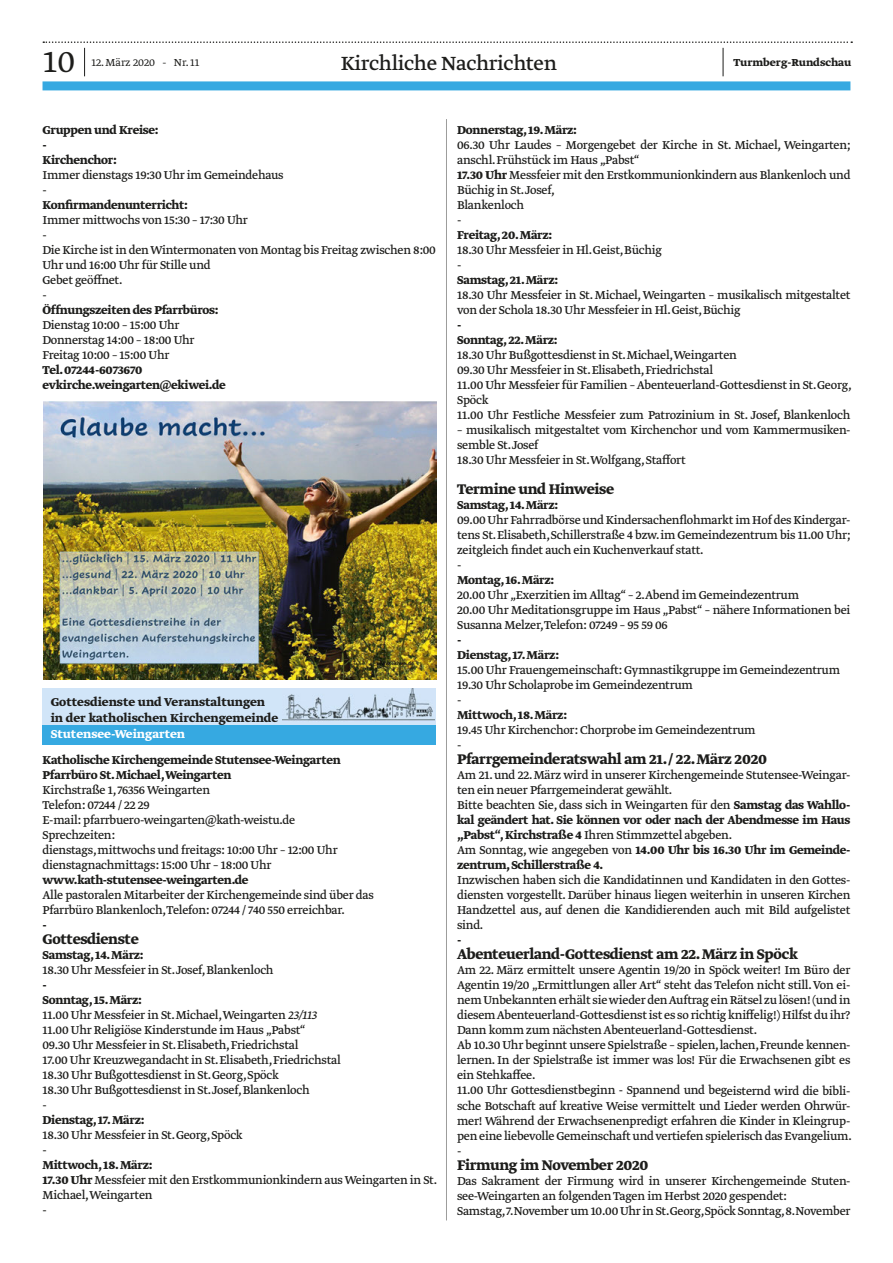
<style>
.page{position:relative;width:893px;height:1263px;background:#fff}
.page>*{position:absolute;margin:0;border:0;box-sizing:border-box;transform-origin:0 0}
.t1{font:300 36px "Greta Text Std";color:#1d1d1b}
.t2{font:22.5px "Greta Text Std";letter-spacing:-.015em;color:#1d1d1b}
.t3{font:700 16.5px "Greta Text Std";letter-spacing:-.02em;color:#1d1d1b}
.t4{font:13.5px/15px "Greta Text Std";letter-spacing:-.02em;color:#1d1d1b}
.t5{font:700 13.5px/15px "Greta Text Std";letter-spacing:-.02em;color:#1d1d1b}
.t6{font:700 13.5px/16.2px "Greta Text Std";color:#1d1d1b}
.t7{font:700 13.5px "Greta Text Std";color:#fff}
.t8{font:700 12px "Greta Text Std";color:#1d1d1b}
.t9{font:300 12px "Greta Text Std";color:#1d1d1b}
.s1{font-weight:700}
.s2{font-style:italic}
</style>
<div class="page">
<div style="left:43px;top:81px;width:807px;height:9px;background:#36a9e1"></div>
<svg style="left:43px;top:41px;width:809px;height:35px"></svg>
<hr style="left:446px;top:119px;width:1px;height:1101px;background:#9d9d9c">
<div style="left:43px;top:688px;width:393px;height:57px;background:#d1e5f8"></div>
<div style="left:43px;top:725px;width:393px;height:20px;background:#36a9e1"></div>
<img style="left:283px;top:688px;width:151px;height:33px">
<img style="left:43px;top:401px;width:394px;height:278px">
<h1 class="t1" style="left:43px;top:41px;width:33px">10</h1>
<p class="t9" style="left:91px;top:55px;width:110px">12. März 2020 - Nr. 11</p>
<h2 class="t2" style="left:341px;top:50px;width:217px">Kirchliche Nachrichten</h2>
<p class="t8" style="left:733px;top:56px;width:119px">Turmberg-Rundschau</p>
<p class="t5" style="left:43px;top:123px;width:118px">Gruppen und Kreise: -<br>Kirchenchor:</p>
<p class="t4" style="left:43px;top:169px;width:243px">Immer dienstags 19:30 Uhr im Gemeindehaus -</p>
<p class="t5" style="left:43px;top:198px;width:147px">Konfirmandenunterricht:</p>
<p class="t4" style="left:43px;top:213px;width:395px">Immer mittwochs von 15:30 – 17:30 Uhr<br>-<br>Die Kirche ist in den Wintermonaten von Montag bis Freitag zwischen 8:00<br>Uhr und 16:00 Uhr für Stille und<br>Gebet geöffnet.<br>-</p>
<p class="t5" style="left:43px;top:303px;width:178px">Öffnungszeiten des Pfarrbüros:</p>
<p class="t4" style="left:43px;top:318px;width:154px">Dienstag 10:00 – 15:00 Uhr<br>Donnerstag 14:00 – 18:00 Uhr<br>Freitag 10:00 – 15:00 Uhr</p>
<p class="t5" style="left:43px;top:363px;width:185px">Tel. 07244-6073670 evkirche.weingarten@ekiwei.de</p>
<p class="t6" style="left:51px;top:694px;width:229px">Gottesdienste und Veranstaltungen in der katholischen Kirchengemeinde</p>
<p class="t7" style="left:51px;top:726px;width:136px">Stutensee-Weingarten</p>
<p class="t5" style="left:43px;top:753px;width:300px">Katholische Kirchengemeinde Stutensee-Weingarten<br>Pfarrbüro St. Michael,Weingarten</p>
<p class="t4" style="left:43px;top:783px;width:297px">Kirchstraße 1, 76356 Weingarten<br>Telefon: 07244 / 22 29<br>E-mail: pfarrbuero-weingarten@kath-weistu.de Sprechzeiten:<br>dienstags, mittwochs und freitags: 10:00 Uhr – 12:00 Uhr dienstagnachmittags: 15:00 Uhr – 18:00 Uhr</p>
<p class="t5" style="left:43px;top:873px;width:208px">www.kath-stutensee-weingarten.de</p>
<p class="t4" style="left:43px;top:888px;width:333px">Alle pastoralen Mitarbeiter der Kirchengemeinde sind über das<br>Pfarrbüro Blankenloch,Telefon: 07244 / 740 550 erreichbar.</p>
<p class="t5" style="left:43px;top:918px;width:6px">-</p>
<p class="t3" style="left:43px;top:930px;width:98px">Gottesdienste</p>
<p class="t5" style="left:43px;top:948px;width:103px">Samstag, 14. März:</p>
<p class="t4" style="left:43px;top:964px;width:233px">18.30 Uhr Messfeier in St. Josef, Blankenloch</p>
<p class="t4" style="left:43px;top:979px;width:300px"><span class="s1">-<br>Sonntag, 15. März:<br></span>11.00 Uhr Messfeier in St. Michael,Weingarten <span class="s2">23/113<br></span>11.00 Uhr Religiöse Kinderstunde im Haus „Pabst“<br>09.30 Uhr Messfeier in St. Elisabeth, Friedrichstal<br>17.00 Uhr Kreuzwegandacht in St. Elisabeth, Friedrichstal 18.30 Uhr Bußgottesdienst in St. Georg, Spöck<br>18.30 Uhr Bußgottesdienst in St. Josef, Blankenloch<br>-</p>
<p class="t5" style="left:43px;top:1113px;width:104px">Dienstag, 17. März:</p>
<p class="t4" style="left:43px;top:1128px;width:202px">18.30 Uhr Messfeier in St. Georg, Spöck -</p>
<p class="t4" style="left:43px;top:1158px;width:396px"><span class="s1">Mittwoch, 18. März:<br>17.30 Uhr</span> Messfeier mit den Erstkommunionkindern aus Weingarten in St.<br>Michael,Weingarten<br>-</p>
<p class="t5" style="left:457px;top:123px;width:121px">Donnerstag, 19. März:</p>
<p class="t4" style="left:457px;top:139px;width:395px">06.30 Uhr Laudes – Morgengebet der Kirche in St. Michael, Weingarten; anschl. Frühstück im Haus „Pabst“<br><span class="s1">17.30 Uhr</span> Messfeier mit den Erstkommunionkindern aus Blankenloch und Büchig in St. Josef,<br>Blankenloch<br>-</p>
<p class="t5" style="left:457px;top:228px;width:97px">Freitag, 20. März:</p>
<p class="t4" style="left:457px;top:243px;width:206px">18.30 Uhr Messfeier in Hl. Geist, Büchig -</p>
<p class="t5" style="left:457px;top:273px;width:103px">Samstag, 21. März:</p>
<p class="t4" style="left:457px;top:288px;width:395px">18.30 Uhr Messfeier in St. Michael, Weingarten – musikalisch mitgestaltet von der Schola 18.30 Uhr Messfeier in Hl. Geist, Büchig</p>
<p class="t5" style="left:457px;top:318px;width:102px">-<br>Sonntag, 22. März:</p>
<p class="t4" style="left:457px;top:348px;width:396px">18.30 Uhr Bußgottesdienst in St. Michael,Weingarten<br>09.30 Uhr Messfeier in St. Elisabeth, Friedrichstal<br>11.00 Uhr Messfeier für Familien – Abenteuerland-Gottesdienst in St. Georg, Spöck<br>11.00 Uhr Festliche Messfeier zum Patrozinium in St. Josef, Blankenloch</p>
<p class="t4" style="left:457px;top:423px;width:395px">– musikalisch mitgestaltet vom Kirchenchor und vom Kammermusiken&shy;semble St. Josef<br>18.30 Uhr Messfeier in St.Wolfgang, Staffort</p>
<p class="t3" style="left:457px;top:480px;width:158px">Termine und Hinweise</p>
<p class="t5" style="left:457px;top:498px;width:103px">Samstag, 14. März:</p>
<p class="t4" style="left:457px;top:514px;width:395px">09.00 Uhr Fahrradbörse und Kindersachenflohmarkt im Hof des Kindergar&shy;tens St. Elisabeth, Schillerstraße 4 bzw. im Gemeindezentrum bis 11.00 Uhr; zeitgleich findet auch ein Kuchenverkauf statt.<br>-</p>
<p class="t5" style="left:457px;top:573px;width:99px">Montag, 16. März:</p>
<p class="t4" style="left:457px;top:588px;width:395px">20.00 Uhr „Exerzitien im Alltag“ – 2.Abend im Gemeindezentrum<br>20.00 Uhr Meditationsgruppe im Haus „Pabst“ – nähere Informationen bei<br>Susanna Melzer,Telefon: 07249 – 95 59 06</p>
<p class="t5" style="left:457px;top:633px;width:104px">-<br>Dienstag, 17. März:</p>
<p class="t4" style="left:457px;top:663px;width:384px">15.00 Uhr Frauengemeinschaft: Gymnastikgruppe im Gemeindezentrum<br>19.30 Uhr Scholaprobe im Gemeindezentrum<br>-</p>
<p class="t5" style="left:457px;top:708px;width:112px">Mittwoch, 18. März:</p>
<p class="t4" style="left:457px;top:723px;width:300px">19.45 Uhr Kirchenchor: Chorprobe im Gemeindezentrum -</p>
<p class="t3" style="left:457px;top:750px;width:311px">Pfarrgemeinderatswahl am 21. / 22. März 2020</p>
<p class="t4" style="left:457px;top:769px;width:395px">Am 21. und 22. März wird in unserer Kirchengemeinde Stutensee-Weingar&shy;ten ein neuer Pfarrgemeinderat gewählt.<br>Bitte beachten Sie, dass sich in Weingarten für den <span class="s1">Samstag das Wahllo&shy;kal geändert hat. Sie können vor oder nach der Abendmesse im Haus „Pabst“, Kirchstraße 4</span> Ihren Stimmzettel abgeben.<br>Am Sonntag, wie angegeben von <span class="s1">14.00 Uhr bis 16.30 Uhr im Gemeinde&shy;zentrum, Schillerstraße 4.</span></p>
<p class="t4" style="left:457px;top:874px;width:395px;text-align:justify">Inzwischen haben sich die Kandidatinnen und Kandidaten in den Gottes&shy;diensten vorgestellt. Darüber hinaus liegen weiterhin in unseren Kirchen Handzettel aus, auf denen die Kandidierenden auch mit Bild aufgelistet sind.</p>
<p class="t5" style="left:457px;top:933px;width:6px">-</p>
<p class="t3" style="left:457px;top:945px;width:342px">Abenteuerland-Gottesdienst am 22. März in Spöck</p>
<p class="t4" style="left:457px;top:964px;width:396px">Am 22. März ermittelt unsere Agentin 19/20 in Spöck weiter! Im Büro der Agentin 19/20 „Ermittlungen aller Art“ steht das Telefon nicht still. Von ei&shy;nem Unbekannten erhält sie wieder den Auftrag ein Rätsel zu lösen! (und in diesem Abenteuerland-Gottesdienst ist es so richtig kniffelig!) Hilfst du ihr?<br>Dann komm zum nächsten Abenteuerland-Gottesdienst.<br>Ab 10.30 Uhr beginnt unsere Spielstraße – spielen, lachen, Freunde kennen&shy;lernen. In der Spielstraße ist immer was los! Für die Erwachsenen gibt es ein Stehkaffee.<br>11.00 Uhr Gottesdienstbeginn - Spannend und begeisternd wird die bibli&shy;sche Botschaft auf kreative Weise vermittelt und Lieder werden Ohrwür&shy;mer! Während der Erwachsenenpredigt erfahren die Kinder in Kleingrup&shy;pen eine liebevolle Gemeinschaft und vertiefen spielerisch das Evangelium. -</p>
<p class="t3" style="left:457px;top:1155px;width:193px">Firmung im November 2020</p>
<p class="t4" style="left:457px;top:1174px;width:395px">Das Sakrament der Firmung wird in unserer Kirchengemeinde Stuten&shy;see-Weingarten an folgenden Tagen im Herbst 2020 gespendet:<br>Samstag,7.November um 10.00 Uhr in St.Georg,Spöck Sonntag,8.November</p>
</div>
